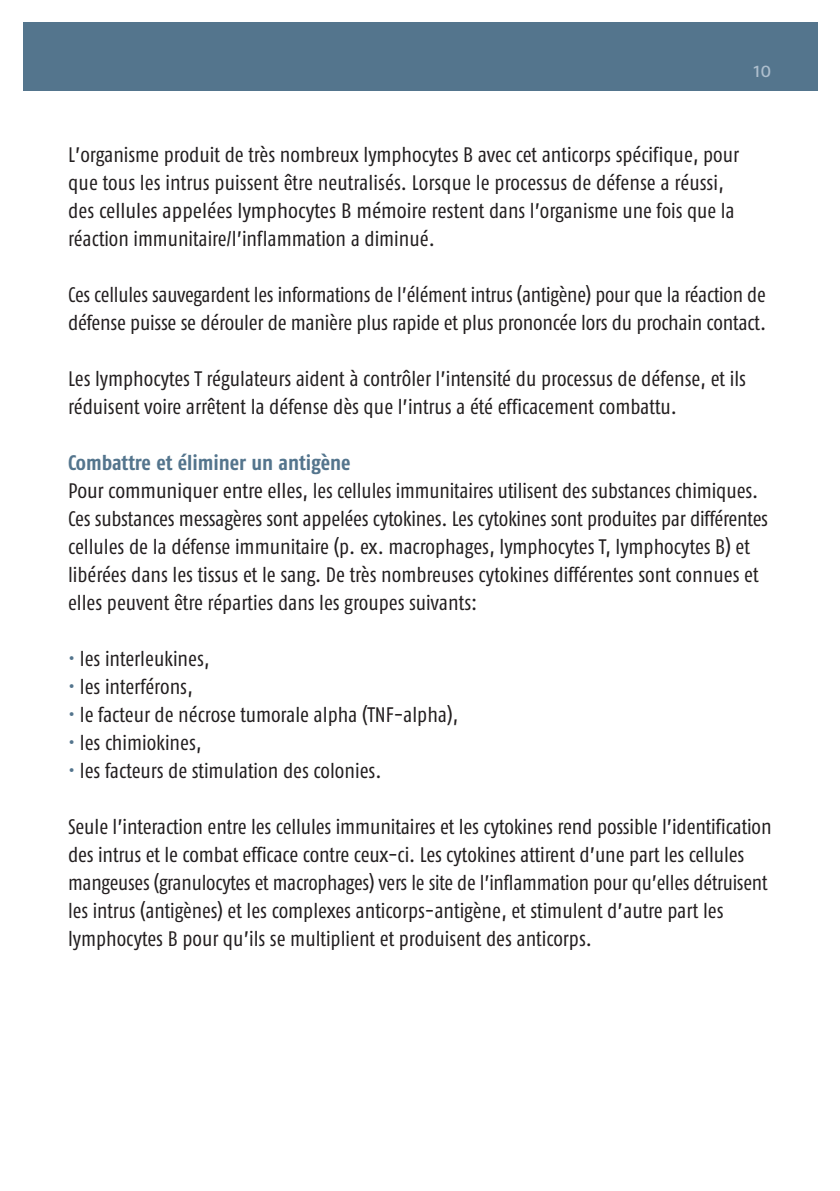
<style>
.page{position:relative;width:840px;height:1191px;background:#fff}
.page>*{position:absolute;margin:0;border:0;box-sizing:border-box;transform-origin:0 0}
.t1{font:21px/28px "Fago Co";letter-spacing:-.005em;color:#231f20}
.t2{font:700 21px "Fago Co";color:#54758d}
.t3{font:20px "Fago OT";color:#aebfce}
.s1{color:#54758d}
</style>
<div class="page">
<div style="left:23px;top:23px;width:793px;height:68px;background:#54758d"></div>
<p class="t3" style="left:753px;top:58px;width:20px">10</p>
<p class="t1" style="left:68px;top:140px;width:672px">L’organisme produit de très nombreux lymphocytes B avec cet anticorps spécifique, pour que tous les intrus puissent être neutralisés. Lorsque le processus de défense a réussi, des cellules appelées lymphocytes B mémoire restent dans l’organisme une fois que la réaction immunitaire/l’inflammation a diminué.</p>
<p class="t1" style="left:68px;top:280px;width:699px">Ces cellules sauvegardent les informations de l’élément intrus (antigène) pour que la réaction de défense puisse se dérouler de manière plus rapide et plus prononcée lors du prochain contact.</p>
<p class="t1" style="left:68px;top:364px;width:679px">Les lymphocytes T régulateurs aident à contrôler l’intensité du processus de défense, et ils réduisent voire arrêtent la défense dès que l’intrus a été efficacement combattu.</p>
<p class="t2" style="left:68px;top:450px;width:284px">Combattre et éliminer un antigène</p>
<p class="t1" style="left:68px;top:476px;width:701px">Pour communiquer entre elles, les cellules immunitaires utilisent des substances chimiques.<br>Ces substances messagères sont appelées cytokines. Les cytokines sont produites par différentes cellules de la défense immunitaire (p. ex. macrophages, lymphocytes T, lymphocytes B) et libérées dans les tissus et le sang. De très nombreuses cytokines différentes sont connues et elles peuvent être réparties dans les groupes suivants:</p>
<p class="t1" style="left:68px;top:644px;width:143px"><span class="s1">•</span> les interleukines,</p>
<p class="t1" style="left:68px;top:672px;width:126px"><span class="s1">•</span> les interférons,</p>
<p class="t1" style="left:68px;top:700px;width:391px"><span class="s1">•</span> le facteur de nécrose tumorale alpha (TNF-alpha),</p>
<p class="t1" style="left:68px;top:728px;width:135px"><span class="s1">•</span> les chimiokines,</p>
<p class="t1" style="left:68px;top:756px;width:315px"><span class="s1">•</span> les facteurs de stimulation des colonies.</p>
<p class="t1" style="left:68px;top:812px;width:704px">Seule l’interaction entre les cellules immunitaires et les cytokines rend possible l’identification des intrus et le combat efficace contre ceux-ci. Les cytokines attirent d’une part les cellules mangeuses (granulocytes et macrophages) vers le site de l’inflammation pour qu’elles détruisent les intrus (antigènes) et les complexes anticorps-antigène, et stimulent d’autre part les lymphocytes B pour qu’ils se multiplient et produisent des anticorps.</p>
</div>
